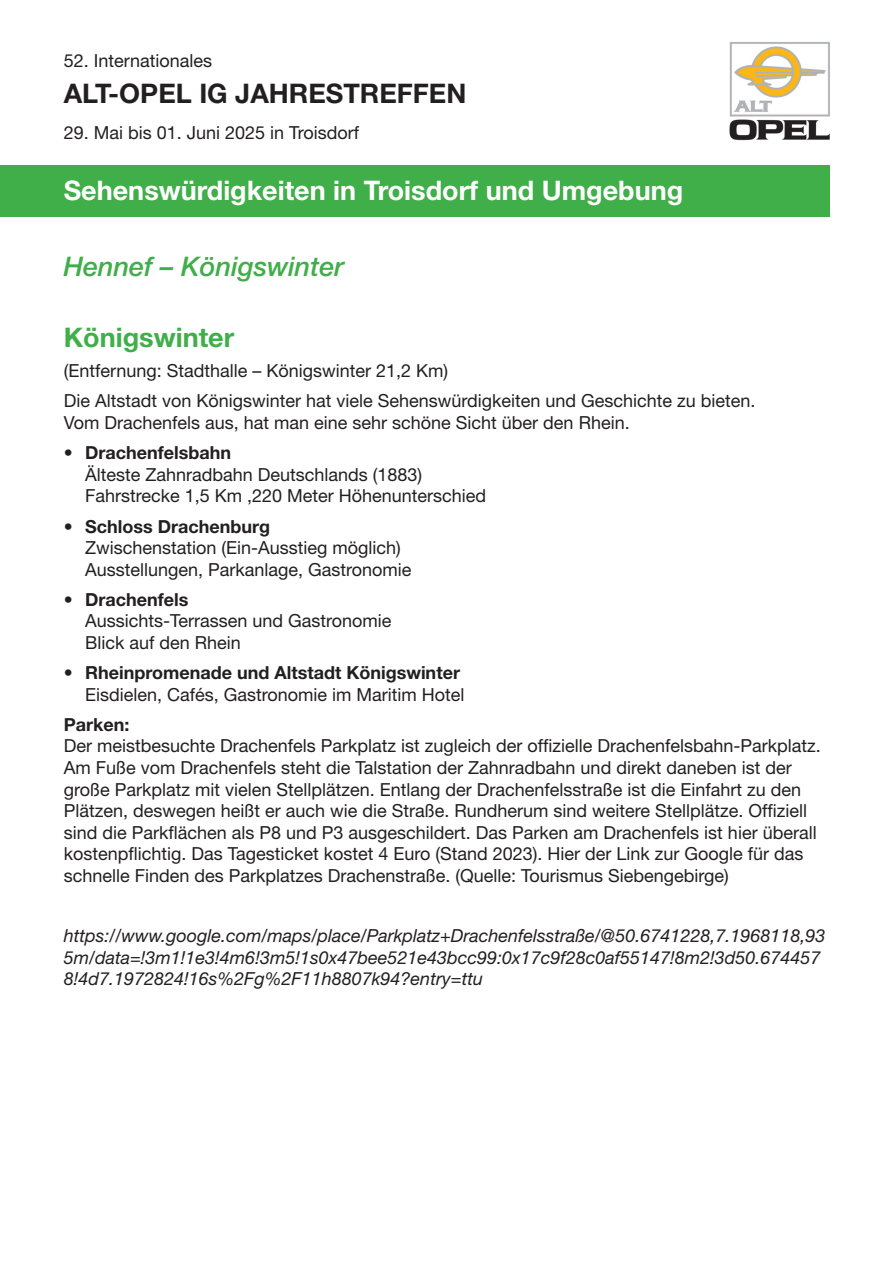
<style>
.page{position:relative;width:893px;height:1263px;background:#fff}
.page>*{position:absolute;margin:0;border:0;box-sizing:border-box;transform-origin:0 0}
.t1{font:700 27px "Helvetica Neue";color:#fff}
.t2{font:700 27px "Helvetica Neue";color:#231f20}
.t3{font:italic 500 27px "Helvetica Neue";color:#40ae49}
.t4{font:700 27px "Helvetica Neue";color:#40ae49}
.t5{font:18px/21.6px "Helvetica Neue";color:#231f20}
.t6{font:italic 18px/21.6px "Helvetica Neue";color:#231f20}
.t7{font:700 18px "Helvetica Neue";color:#231f20}
</style>
<div class="page">
<div style="left:0;top:166px;width:829px;height:51px;background:#40ae49"></div>
<img style="left:729px;top:42px;width:101px;height:99px">
<p class="t5" style="left:64px;top:50px;width:150px">52. Internationales</p>
<h1 class="t2" style="left:64px;top:77px;width:404px">ALT-OPEL IG JAHRESTREFFEN</h1>
<p class="t5" style="left:64px;top:122px;width:297px">29. Mai bis 01. Juni 2025 in Troisdorf</p>
<h1 class="t1" style="left:64px;top:173px;width:621px">Sehenswürdigkeiten in Troisdorf und Umgebung</h1>
<h1 class="t3" style="left:64px;top:251px;width:282px">Hennef – Königswinter</h1>
<h1 class="t4" style="left:64px;top:321px;width:172px">Königswinter</h1>
<p class="t5" style="left:64px;top:356px;width:693px;line-height:30.2px">(Entfernung: Stadthalle – Königswinter 21,2 Km)<br>Die Altstadt von Königswinter hat viele Sehenswürdigkeiten und Geschichte zu bieten.</p>
<p class="t5" style="left:64px;top:412px;width:567px">Vom Drachenfels aus, hat man eine sehr schöne Sicht über den Rhein.</p>
<p class="t7" style="left:64px;top:442px;width:169px">• Drachenfelsbahn</p>
<p class="t5" style="left:85px;top:463px;width:403px">Älteste Zahnradbahn Deutschlands (1883)<br>Fahrstrecke 1,5 Km ,220 Meter Höhenunterschied</p>
<p class="t7" style="left:64px;top:515px;width:208px">• Schloss Drachenburg</p>
<p class="t5" style="left:85px;top:537px;width:328px">Zwischenstation (Ein-Ausstieg möglich)<br>Ausstellungen, Parkanlage, Gastronomie</p>
<p class="t7" style="left:64px;top:588px;width:126px">• Drachenfels</p>
<p class="t5" style="left:85px;top:610px;width:308px">Aussichts-Terrassen und Gastronomie<br>Blick auf den Rhein</p>
<p class="t7" style="left:64px;top:661px;width:398px">• Rheinpromenade und Altstadt Königswinter</p>
<p class="t5" style="left:85px;top:683px;width:381px">Eisdielen, Cafés, Gastronomie im Maritim Hotel</p>
<p class="t7" style="left:64px;top:713px;width:67px">Parken:</p>
<p class="t5" style="left:64px;top:735px;width:758px">Der meistbesuchte Drachenfels Parkplatz ist zugleich der offizielle Drachenfelsbahn-Parkplatz.<br>Am Fuße vom Drachenfels steht die Talstation der Zahnradbahn und direkt daneben ist der große Parkplatz mit vielen Stellplätzen. Entlang der Drachenfelsstraße ist die Einfahrt zu den Plätzen, deswegen heißt er auch wie die Straße. Rundherum sind weitere Stellplätze. Offiziell sind die Parkflächen als P8 und P3 ausgeschildert. Das Parken am Drachenfels ist hier überall kostenpflichtig. Das Tagesticket kostet 4 Euro (Stand 2023). Hier der Link zur Google für das schnelle Finden des Parkplatzes Drachenstraße. (Quelle: Tourismus Siebengebirge)</p>
<p class="t6" style="left:64px;top:925px;width:763px">https://www.google.com/maps/place/Parkplatz+Drachenfelsstraße/@50.6741228,7.1968118,93<br>5m/data=!3m1!1e3!4m6!3m5!1s0x47bee521e43bcc99:0x17c9f28c0af55147!8m2!3d50.674457<br>8!4d7.1972824!16s%2Fg%2F11h8807k94?entry=ttu</p>
</div>
